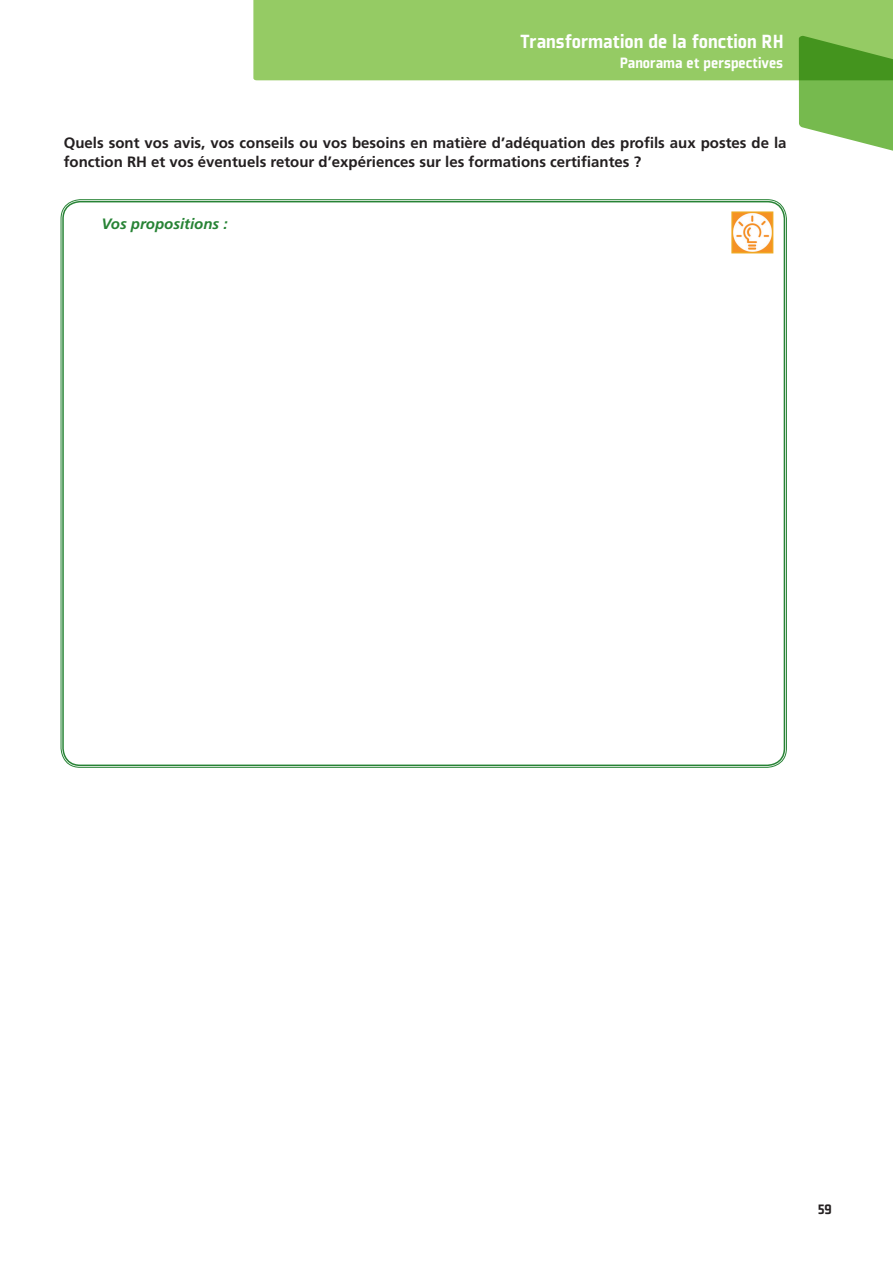
<style>
.page{position:relative;width:893px;height:1263px;background:#fff}
.page>*{position:absolute;margin:0;border:0;box-sizing:border-box;transform-origin:0 0}
.t1{font:900 21px "Plexes";color:#fff}
.t2{font:900 16.5px "Plexes";color:#fff}
.t3{font:700 15px/19.5px "Frutiger";color:#231f20}
.t4{font:italic 700 15px "Frutiger";color:#278335}
.t5{font:900 15px "Plexes";color:#231f20}
</style>
<div class="page">
<div style="left:253px;top:0;width:640px;height:80px;background:#95cb64"></div>
<svg style="left:799px;top:35px;width:94px;height:116px;background:#79b855"></svg>
<img style="left:733px;top:213px;width:38px;height:38px">
<div style="left:731px;top:211px;width:42px;height:42px;border:1px solid #efa722"></div>
<h1 class="t1" style="left:520px;top:31px;width:264px">Transformation de la fonction RH</h1>
<p class="t2" style="left:620px;top:54px;width:165px">Panorama et perspectives</p>
<p class="t3" style="left:64px;top:133px;width:724px">Quels sont vos avis, vos conseils ou vos besoins en matière d’adéquation des profils aux postes de la fonction RH et vos éventuels retour d’expériences sur les formations certifiantes ?</p>
<p class="t4" style="left:101px;top:215px;width:128px">Vos propositions :</p>
<p class="t5" style="left:818px;top:1201px;width:15px">59</p>
</div>
